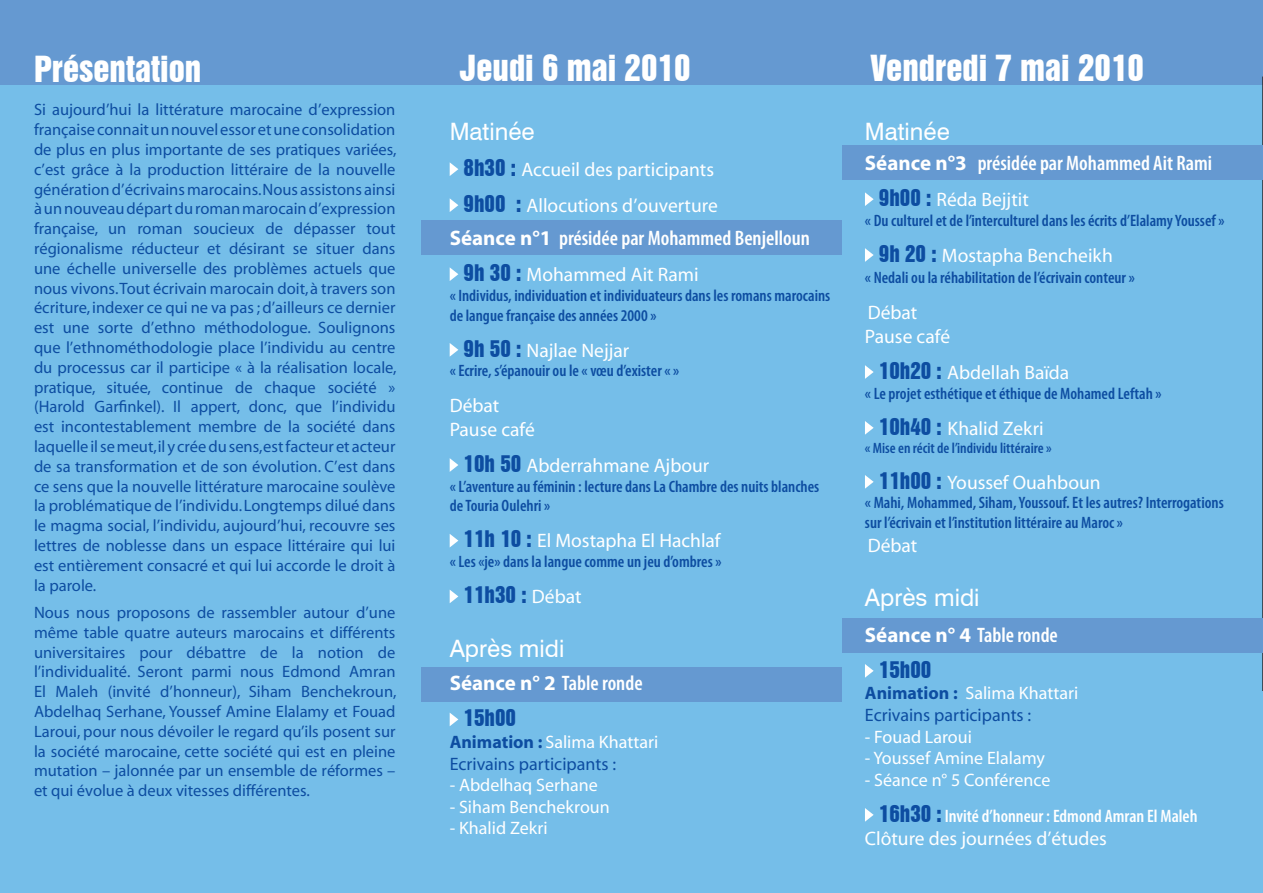
<style>
.page{position:relative;width:1263px;height:893px;background:#fff}
.page>*{position:absolute;margin:0;border:0;box-sizing:border-box;transform-origin:0 0}
.t1{font:33px "Swiss 921 BT Regular A";color:#fff}
.t2{font:24px "Swiss 721 BT";color:#fff}
.t3{font:600 condensed 21px "Myriad Pro";color:#fff}
.t4{font:21px "Swiss 921 BT Regular A";color:#0d4da1}
.t5{font:19.5px/23.4px "Myriad";color:#fff}
.t6{font:18px "Myriad";color:#fff}
.t7{font:18px/21.6px "Myriad";color:#0d4da1}
.t8{font:600 condensed 18px "Myriad Pro";color:#fff}
.t9{font:16.5px/19.8px "Myriad";color:#0d4da1;text-align:justify}
.t10{font:600 condensed 16.5px/19.8px "Myriad Pro";color:#0d4da1}
.t11{font:600 condensed 15px "Myriad Pro";color:#0d4da1}
.s1{font-family:"Swiss 921 BT Regular A";font-size:21px;color:#0d4da1}
.s2{font-family:"Myriad";font-weight:700;font-stretch:normal}
.s3{font-family:"Myriad";font-size:19.5px;color:#fff}
.s4{font-weight:700}
.s5{color:#fff}
.s6{font-family:"Swiss 921 BT Regular A";font-weight:400;font-stretch:normal;font-size:21px;color:#0d4da1}
</style>
<div class="page">
<div style="left:0;top:84px;width:1263px;height:809px;background:#75bee9"></div>
<div style="left:0;top:0;width:1263px;height:84px;background:#6599d1"></div>
<hr style="left:1262px;top:77px;width:1px;height:614px;background:#231f20">
<div style="left:421px;top:220px;width:421px;height:34px;background:#6599d1"></div>
<div style="left:421px;top:668px;width:421px;height:34px;background:#6599d1"></div>
<div style="left:842px;top:619px;width:421px;height:34px;background:#6599d1"></div>
<div style="left:842px;top:145px;width:421px;height:34px;background:#6599d1"></div>
<svg style="left:865px;top:192px;width:9px;height:14px"></svg>
<svg style="left:865px;top:248px;width:9px;height:14px"></svg>
<svg style="left:865px;top:365px;width:9px;height:14px"></svg>
<svg style="left:865px;top:421px;width:9px;height:14px"></svg>
<svg style="left:865px;top:475px;width:9px;height:14px"></svg>
<svg style="left:865px;top:664px;width:9px;height:14px"></svg>
<svg style="left:865px;top:808px;width:9px;height:14px"></svg>
<svg style="left:450px;top:162px;width:8px;height:14px"></svg>
<svg style="left:450px;top:198px;width:8px;height:14px"></svg>
<svg style="left:450px;top:267px;width:8px;height:14px"></svg>
<svg style="left:450px;top:343px;width:8px;height:14px"></svg>
<svg style="left:450px;top:458px;width:8px;height:14px"></svg>
<svg style="left:450px;top:534px;width:8px;height:13px"></svg>
<svg style="left:450px;top:590px;width:8px;height:13px"></svg>
<svg style="left:450px;top:713px;width:8px;height:13px"></svg>
<h1 class="t1" style="left:34px;top:48px;width:169px">Présentation</h1>
<p class="t9" style="left:34px;top:101px;width:364px">Si aujourd’hui la littérature marocaine d’expression française connait un nouvel essor et une consolidation de plus en plus importante de ses pratiques variées, c’est grâce à la production littéraire de la nouvelle génération d’écrivains marocains. Nous assistons ainsi à un nouveau départ du roman marocain d’expression française, un roman soucieux de dépasser tout régionalisme réducteur et désirant se situer dans une échelle universelle des problèmes actuels que nous vivons. Tout écrivain marocain doit, à travers son écriture, indexer ce qui ne va pas ; d’ailleurs ce dernier est une sorte d’ethno méthodologue. Soulignons que l’ethnométhodologie place l’individu au centre du processus car il participe « à la réalisation locale, pratique, située, continue de chaque société » (Harold Garfinkel). Il appert, donc, que l’individu est incontestablement membre de la société dans laquelle il se meut, il y crée du sens, est facteur et acteur de sa transformation et de son évolution. C’est dans ce sens que la nouvelle littérature marocaine soulève la problématique de l’individu. Longtemps dilué dans le magma social, l’individu, aujourd’hui, recouvre ses lettres de noblesse dans un espace littéraire qui lui est entièrement consacré et qui lui accorde le droit à la parole.</p>
<p class="t9" style="left:34px;top:603px;width:364px">Nous nous proposons de rassembler autour d’une même table quatre auteurs marocains et différents universitaires pour débattre de la notion de l’individualité. Seront parmi nous Edmond Amran El Maleh (invité d’honneur), Siham Benchekroun, Abdelhaq Serhane, Youssef Amine Elalamy et Fouad Laroui, pour nous dévoiler le regard qu’ils posent sur la société marocaine, cette société qui est en pleine mutation – jalonnée par un ensemble de réformes – et qui évolue à deux vitesses différentes.</p>
<h1 class="t1" style="left:460px;top:47px;width:232px">Jeudi 6 mai 2010</h1>
<h1 class="t1" style="left:871px;top:47px;width:275px">Vendredi 7 mai 2010</h1>
<h2 class="t2" style="left:450px;top:117px;width:86px">Matinée</h2>
<p class="t5" style="left:464px;top:152px;width:256px;line-height:36px"><span class="s1">8h30 :</span> Accueil des participants<br><span class="s1">9h00 :</span> Allocutions d’ouverture</p>
<p class="t3" style="left:450px;top:227px;width:362px"><span class="s2">Séance n°1</span> présidée par Mohammed Benjelloun</p>
<p class="t5" style="left:464px;top:264px;width:237px"><span class="s1">9h 30 :</span> Mohammed Ait Rami</p>
<p class="t10" style="left:450px;top:286px;width:382px">« Individus, individuation et individuateurs dans les romans marocains de langue française des années 2000 »</p>
<p class="t5" style="left:464px;top:339px;width:167px"><span class="s1">9h 50 :</span> Najlae Nejjar</p>
<p class="t10" style="left:450px;top:361px;width:231px">« Ecrire, s’épanouir ou le « vœu d’exister « »</p>
<p class="t5" style="left:450px;top:395px;width:87px">Débat<br>Pause café</p>
<p class="t5" style="left:464px;top:454px;width:247px"><span class="s1">10h 50</span> Abderrahmane Ajbour</p>
<p class="t10" style="left:450px;top:477px;width:371px">« L’aventure au féminin : lecture dans La Chambre des nuits blanches de Touria Oulehri »</p>
<p class="t5" style="left:464px;top:530px;width:258px"><span class="s1">11h 10 :</span> El Mostapha El Hachlaf</p>
<p class="t10" style="left:450px;top:552px;width:273px">« Les «je» dans la langue comme un jeu d’ombres »</p>
<p class="t4" style="left:464px;top:581px;width:119px">11h30 : <span class="s3">Débat</span></p>
<h2 class="t2" style="left:450px;top:634px;width:116px">Après midi</h2>
<p class="t3" style="left:450px;top:672px;width:194px"><span class="s2">Séance n° 2</span> Table ronde</p>
<p class="t4" style="left:464px;top:704px;width:54px">15h00</p>
<p class="t7" style="left:450px;top:732px;width:210px"><span class="s4">Animation :</span> <span class="s5">Salima Khattari<br></span>Ecrivains participants :</p>
<p class="t6" style="left:450px;top:776px;width:150px">- Abdelhaq Serhane</p>
<p class="t6" style="left:450px;top:798px;width:162px">- Siham Benchekroun</p>
<p class="t6" style="left:450px;top:819px;width:100px">- Khalid Zekri</p>
<h2 class="t2" style="left:865px;top:117px;width:86px">Matinée</h2>
<p class="t3" style="left:865px;top:152px;width:349px"><span class="s2">Séance n°3</span> présidée par Mohammed Ait Rami</p>
<p class="t5" style="left:879px;top:189px;width:151px"><span class="s1">9h00 :</span> Réda Bejjtit</p>
<p class="t10" style="left:865px;top:211px;width:361px">« Du culturel et de l’interculturel dans les écrits d’Elalamy Youssef »</p>
<p class="t5" style="left:879px;top:244px;width:235px"><span class="s1">9h 20 :</span> Mostapha Bencheikh</p>
<p class="t10" style="left:865px;top:268px;width:271px">« Nedali ou la réhabilitation de l’écrivain conteur »</p>
<p class="t5" style="left:865px;top:302px;width:87px">Débat<br>Pause café</p>
<p class="t5" style="left:879px;top:361px;width:192px"><span class="s1">10h20 :</span> Abdellah Baïda</p>
<p class="t10" style="left:865px;top:384px;width:298px">« Le projet esthétique et éthique de Mohamed Leftah »</p>
<p class="t5" style="left:879px;top:417px;width:166px"><span class="s1">10h40 :</span> Khalid Zekri</p>
<p class="t11" style="left:865px;top:439px;width:188px">« Mise en récit de l’individu littéraire »</p>
<p class="t5" style="left:879px;top:471px;width:223px"><span class="s1">11h00 :</span> Youssef Ouahboun</p>
<p class="t10" style="left:865px;top:493px;width:360px">« Mahi, Mohammed, Siham, Youssouf. Et les autres? Interrogations sur l’écrivain et l’institution littéraire au Maroc »</p>
<p class="t5" style="left:868px;top:534px;width:51px">Débat</p>
<h2 class="t2" style="left:865px;top:583px;width:116px">Après midi</h2>
<p class="t3" style="left:865px;top:623px;width:194px"><span class="s2">Séance n° 4</span> Table ronde</p>
<p class="t4" style="left:879px;top:656px;width:54px">15h00</p>
<p class="t7" style="left:865px;top:683px;width:215px"><span class="s4">Animation :</span> <span class="s5">Salima Khattari<br></span>Ecrivains participants :</p>
<p class="t6" style="left:865px;top:727px;width:108px">- Fouad Laroui</p>
<p class="t6" style="left:865px;top:749px;width:182px">- Youssef Amine Elalamy</p>
<p class="t6" style="left:865px;top:771px;width:187px">- Séance n° 5 Conférence</p>
<p class="t8" style="left:879px;top:806px;width:320px"><span class="s6">16h30 :</span> Invité d’honneur : Edmond Amran El Maleh</p>
<p class="t5" style="left:865px;top:828px;width:243px">Clôture des journées d’études</p>
</div>
